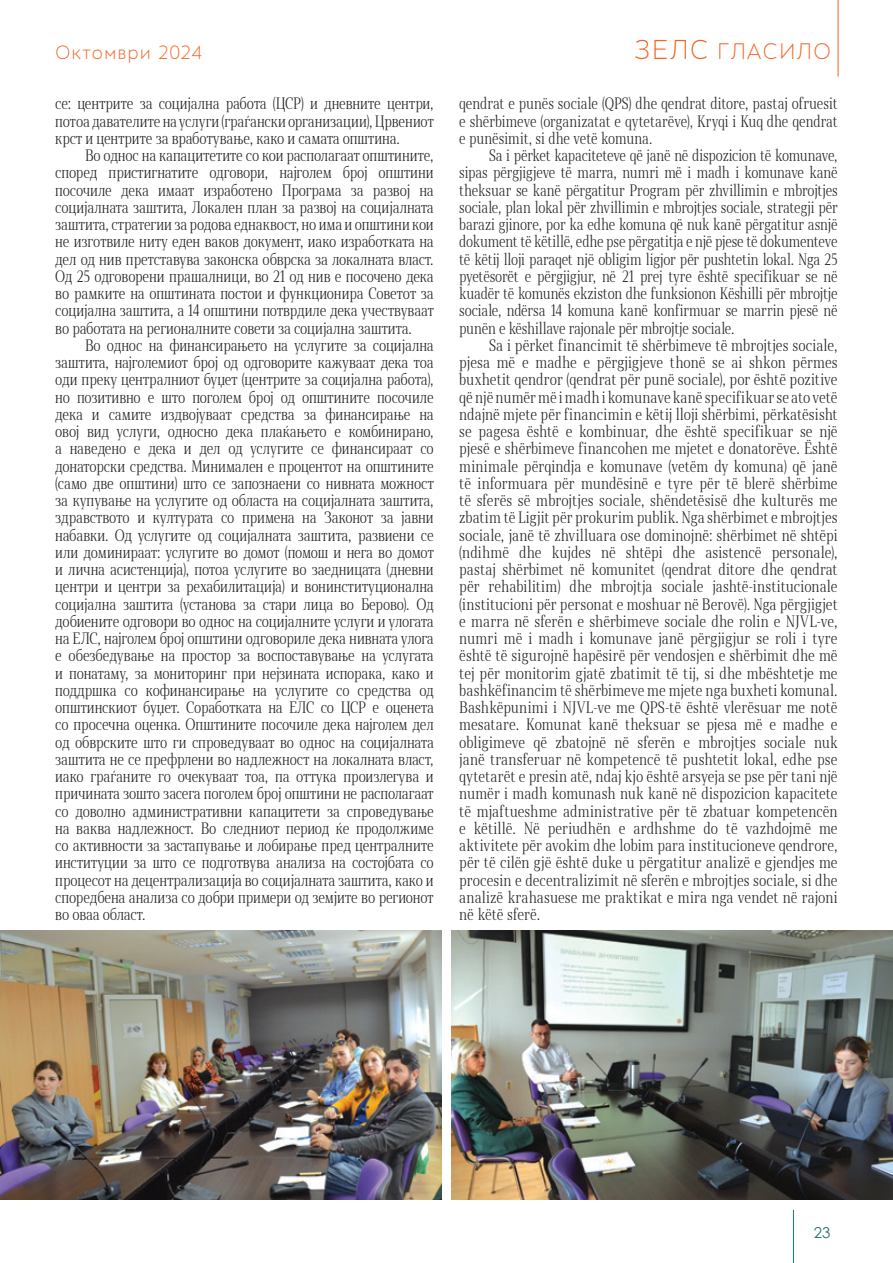
<style>
.page{position:relative;width:893px;height:1263px;background:#fff}
.page>*{position:absolute;margin:0;border:0;box-sizing:border-box;transform-origin:0 0}
.t1{font:300 21px "Skola Sans";letter-spacing:.04em;color:#f36421}
.t2{font:300 18px "Skola Sans";letter-spacing:.04em;color:#f36421}
.tekst_2_ok{font:300 15.45px/17.2px "Skola Serif Cn";letter-spacing:-.005em;color:#231f20;text-align:justify}
.t3{font:15px "Century Gothic";color:#1f7570}
.s1{font-size:25.5px}
</style>
<div class="page">
<hr style="left:793px;top:1210px;width:1px;height:53px;background:#1f7570">
<hr style="left:838px;top:0;width:1px;height:77px;background:#f36421">
<img style="left:452px;top:931px;width:441px;height:268px">
<img style="left:0;top:931px;width:441px;height:268px">
<p class="t2" style="left:55px;top:42px;width:148px">Октомври 2024</p>
<h1 class="t1" style="left:634px;top:39px;width:199px"><span class="s1">ЗЕЛС</span> ГЛАСИЛО</h1>
<p class="tekst_2_ok" style="left:55px;top:95px;width:380px">се: центрите за социјална работа (ЦСР) и дневните центри, потоа давателите на услуги (граѓански организации), Црвениот крст и центрите за вработување, како и самата општина.</p>
<p class="tekst_2_ok" style="left:55px;top:147px;width:380px;text-indent:30px">Во однос на капацитетите со кои располагаат општините, според пристигнатите одговори, најголем број општини посочиле дека имаат изработено Програма за развој на социјалната заштита, Локален план за развој на социјалната заштита, стратегии за родова еднаквост, но има и општини кои не изготвиле ниту еден ваков документ, иако изработката на дел од нив претставува законска обврска за локалната власт.<br>Од 25 одговорени прашалници, во 21 од нив е посочено дека во рамките на општината постои и функционира Советот за социјална заштита, а 14 општини потврдиле дека учествуваат во работата на регионалните совети за социјална заштита.</p>
<p class="tekst_2_ok" style="left:55px;top:337px;width:380px;text-indent:30px">Во однос на финансирањето на услугите за социјална заштита, најголемиот број од одговорите кажуваат дека тоа оди преку централниот буџет (центрите за социјална работа), но позитивно е што поголем број од општините посочиле дека и самите издвојуваат средства за финансирање на овој вид услуги, односно дека плаќањето е комбинирано, а наведено е дека и дел од услугите се финансираат со донаторски средства. Минимален е процентот на општините (само две општини) што се запознаени со нивната можност за купување на услугите од областа на социјалната заштита, здравството и културата со примена на Законот за јавни набавки. Од услугите од социјалната заштита, развиени се или доминираат: услугите во домот (помош и нега во домот и лична асистенција), потоа услугите во заедницата (дневни центри и центри за рехабилитација) и вонинституционална социјална заштита (установа за стари лица во Берово). Од добиените одговори во однос на социјалните услуги и улогата на ЕЛС, најголем број општини одговориле дека нивната улога е обезбедување на простор за воспоставување на услугата и понатаму, за мониторинг при нејзината испорака, како и поддршка со кофинансирање на услугите со средства од општинскиот буџет. Соработката на ЕЛС со ЦСР е оценета со просечна оценка. Општините посочиле дека најголем дел од обврските што ги спроведуваат во однос на социјалната заштита не се префрлени во надлежност на локалната власт, иако граѓаните го очекуваат тоа, па оттука произлегува и причината зошто засега поголем број општини не располагаат со доволно административни капацитети за спроведување на ваква надлежност. Во следниот период ќе продолжиме со активности за застапување и лобирање пред централните институции за што се подготвува анализа на состојбата со процесот на децентрализација во социјалната заштита, како и споредбена анализа со добри примери од земјите во регионот во оваа област.</p>
<p class="tekst_2_ok" style="left:459px;top:95px;width:380px">qendrat e punës sociale (QPS) dhe qendrat ditore, pastaj ofruesit e shërbimeve (organizatat e qytetarëve), Kryqi i Kuq dhe qendrat e punësimit, si dhe vetë komuna.</p>
<p class="tekst_2_ok" style="left:459px;top:147px;width:380px;text-indent:30px">Sa i përket kapaciteteve që janë në dispozicion të komunave, sipas përgjigjeve të marra, numri më i madh i komunave kanë theksuar se kanë përgatitur Program për zhvillimin e mbrojtjes sociale, plan lokal për zhvillimin e mbrojtjes sociale, strategji për barazi gjinore, por ka edhe komuna që nuk kanë përgatitur asnjë dokument të këtillë, edhe pse përgatitja e një pjese të dokumenteve të këtij lloji paraqet një obligim ligjor për pushtetin lokal. Nga 25 pyetësorët e përgjigjur, në 21 prej tyre është specifikuar se në kuadër të komunës ekziston dhe funksionon Këshilli për mbrojtje sociale, ndërsa 14 komuna kanë konfirmuar se marrin pjesë në punën e këshillave rajonale për mbrojtje sociale.</p>
<p class="tekst_2_ok" style="left:459px;top:337px;width:380px;text-indent:30px">Sa i përket financimit të shërbimeve të mbrojtjes sociale, pjesa më e madhe e përgjigjeve thonë se ai shkon përmes buxhetit qendror (qendrat për punë sociale), por është pozitive që një numër më i madh i komunave kanë specifikuar se ato vetë ndajnë mjete për financimin e këtij lloji shërbimi, përkatësisht se pagesa është e kombinuar, dhe është specifikuar se një pjesë e shërbimeve financohen me mjetet e donatorëve. Është minimale përqindja e komunave (vetëm dy komuna) që janë të informuara për mundësinë e tyre për të blerë shërbime të sferës së mbrojtjes sociale, shëndetësisë dhe kulturës me zbatim të Ligjit për prokurim publik. Nga shërbimet e mbrojtjes sociale, janë të zhvilluara ose dominojnë: shërbimet në shtëpi (ndihmë dhe kujdes në shtëpi dhe asistencë personale), pastaj shërbimet në komunitet (qendrat ditore dhe qendrat për rehabilitim) dhe mbrojtja sociale jashtë-institucionale (institucioni për personat e moshuar në Berovë). Nga përgjigjet e marra në sferën e shërbimeve sociale dhe rolin e NJVL-ve, numri më i madh i komunave janë përgjigjur se roli i tyre është të sigurojnë hapësirë për vendosjen e shërbimit dhe më tej për monitorim gjatë zbatimit të tij, si dhe mbështetje me bashkëfinancim të shërbimeve me mjete nga buxheti komunal.<br>Bashkëpunimi i NJVL-ve me QPS-të është vlerësuar me notë mesatare. Komunat kanë theksuar se pjesa më e madhe e obligimeve që zbatojnë në sferën e mbrojtjes sociale nuk janë transferuar në kompetencë të pushtetit lokal, edhe pse qytetarët e presin atë, ndaj kjo është arsyeja se pse për tani një numër i madh komunash nuk kanë në dispozicion kapacitete të mjaftueshme administrative për të zbatuar kompetencën e këtillë. Në periudhën e ardhshme do të vazhdojmë me aktivitete për avokim dhe lobim para institucioneve qendrore, për të cilën gjë është duke u përgatitur analizë e gjendjes me procesin e decentralizimit në sferën e mbrojtjes sociale, si dhe analizë krahasuese me praktikat e mira nga vendet në rajoni në këtë sferë.</p>
<p class="t3" style="left:814px;top:1222px;width:18px">23</p>
</div>
